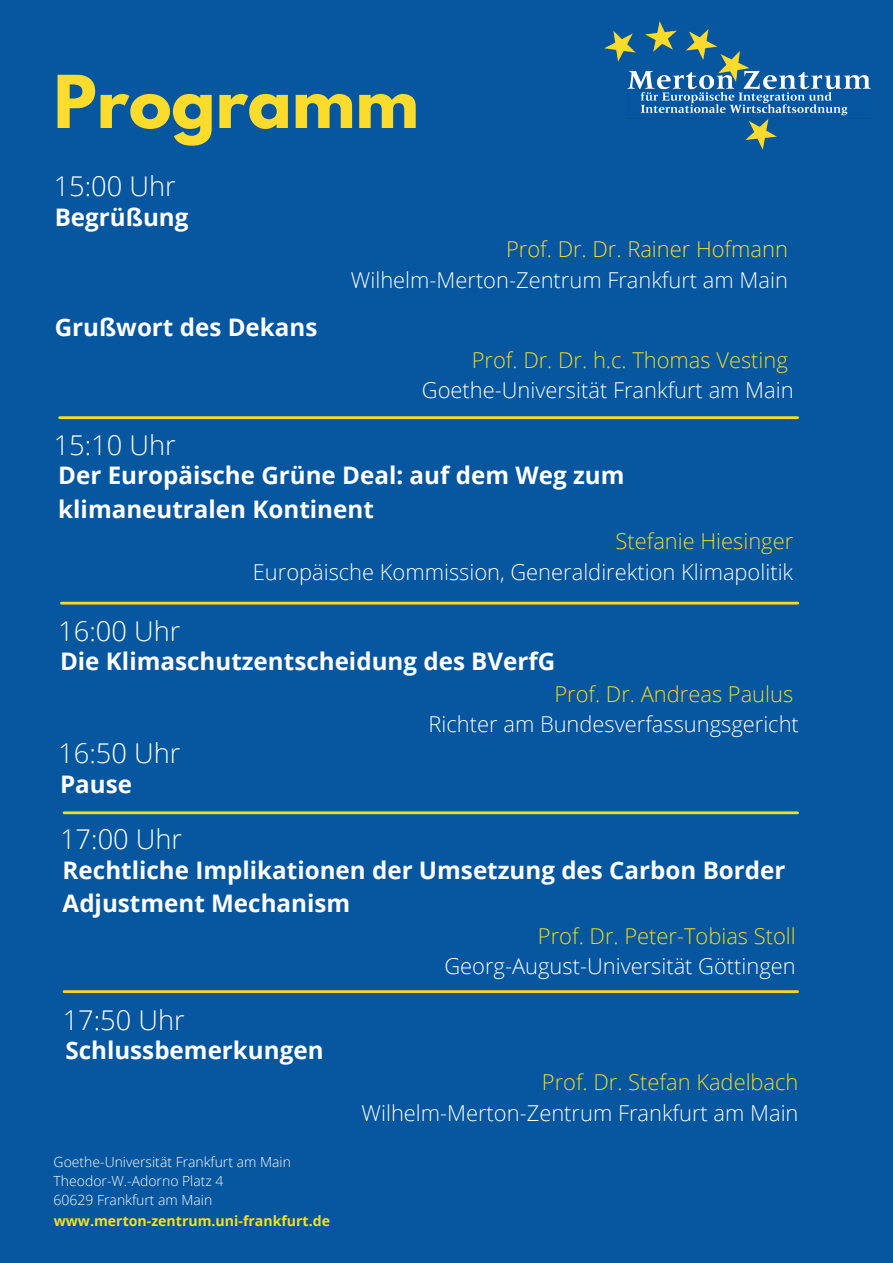
<style>
.page{position:relative;width:893px;height:1263px;background:#0656a0}
.page>*{position:absolute;margin:0;border:0;box-sizing:border-box;transform-origin:0 0}
.t1{font:700 64.5px "League Spartan";color:#fbdc2c}
.t2{font:300 27.3px "Open Sans";color:#fff}
.t3{font:700 24.15px/33.8px "Open Sans";color:#fff}
.t4{font:300 21.9px "Open Sans";color:#fff}
.t5{font:300 21.9px "Open Sans";color:#f2db24}
.t6{font:300 21.9px "Open Sans";color:#fbdc2c}
.t7{font:700 14.1px "Open Sans";color:#f9e017}
.t8{font:300 13.95px "Open Sans";color:#fff}
</style>
<div class="page">
<img style="left:605px;top:22px;width:265px;height:127px">
<hr style="left:60px;top:416px;width:737px;height:3px;background:#f9e017">
<hr style="left:61px;top:602px;width:736px;height:2px;background:#f2db24">
<hr style="left:64px;top:811px;width:733px;height:3px;background:#f2db24">
<hr style="left:64px;top:990px;width:733px;height:3px;background:#f2db24">
<p class="t1" style="left:54px;top:70px;width:367px">Programm</p>
<p class="t2" style="left:54px;top:167px;width:124px">15:00 Uhr</p>
<p class="t3" style="left:55px;top:199px;width:135px">Begrüßung</p>
<p class="t3" style="left:55px;top:310px;width:264px">Grußwort des Dekans</p>
<p class="t2" style="left:54px;top:426px;width:124px">15:10 Uhr</p>
<p class="t6" style="left:506px;top:234px;width:283px">Prof. Dr. Dr. Rainer Hofmann</p>
<p class="t4" style="left:351px;top:264px;width:438px">Wilhelm-Merton-Zentrum Frankfurt am Main</p>
<p class="t5" style="left:472px;top:344px;width:318px">Prof. Dr. Dr. h.c. Thomas Vesting</p>
<p class="t4" style="left:422px;top:375px;width:373px">Goethe-Universität Frankfurt am Main</p>
<p class="t3" style="left:58px;top:458px;width:567px">Der Europäische Grüne Deal: auf dem Weg zum klimaneutralen Kontinent</p>
<p class="t5" style="left:615px;top:526px;width:179px">Stefanie Hiesinger</p>
<p class="t4" style="left:253px;top:556px;width:542px">Europäische Kommission, Generaldirektion Klimapolitik</p>
<p class="t2" style="left:58px;top:612px;width:124px">16:00 Uhr</p>
<p class="t3" style="left:60px;top:644px;width:497px">Die Klimaschutzentscheidung des BVerfG</p>
<p class="t2" style="left:58px;top:734px;width:124px">16:50 Uhr</p>
<p class="t3" style="left:60px;top:766px;width:73px">Pause</p>
<p class="t2" style="left:60px;top:820px;width:124px">17:00 Uhr</p>
<p class="t5" style="left:554px;top:678px;width:240px">Prof. Dr. Andreas Paulus</p>
<p class="t4" style="left:428px;top:709px;width:372px">Richter am Bundesverfassungsgericht</p>
<p class="t3" style="left:63px;top:852px;width:724px">Rechtliche Implikationen der Umsetzung des Carbon Border<br>Adjustment Mechanism</p>
<p class="t5" style="left:538px;top:920px;width:259px">Prof. Dr. Peter-Tobias Stoll</p>
<p class="t4" style="left:444px;top:951px;width:353px">Georg-August-Universität Göttingen</p>
<p class="t2" style="left:63px;top:1000px;width:124px">17:50 Uhr</p>
<p class="t3" style="left:65px;top:1032px;width:260px">Schlussbemerkungen</p>
<p class="t8" style="left:54px;top:1152px;width:239px">Goethe-Universität Frankfurt am Main</p>
<p class="t8" style="left:54px;top:1171px;width:171px">Theodor-W.-Adorno Platz 4</p>
<p class="t8" style="left:54px;top:1190px;width:160px">60629 Frankfurt am Main</p>
<p class="t7" style="left:54px;top:1210px;width:278px">www.merton-zentrum.uni-frankfurt.de</p>
<p class="t5" style="left:542px;top:1067px;width:258px">Prof. Dr. Stefan Kadelbach</p>
<p class="t4" style="left:361px;top:1097px;width:438px">Wilhelm-Merton-Zentrum Frankfurt am Main</p>
</div>
